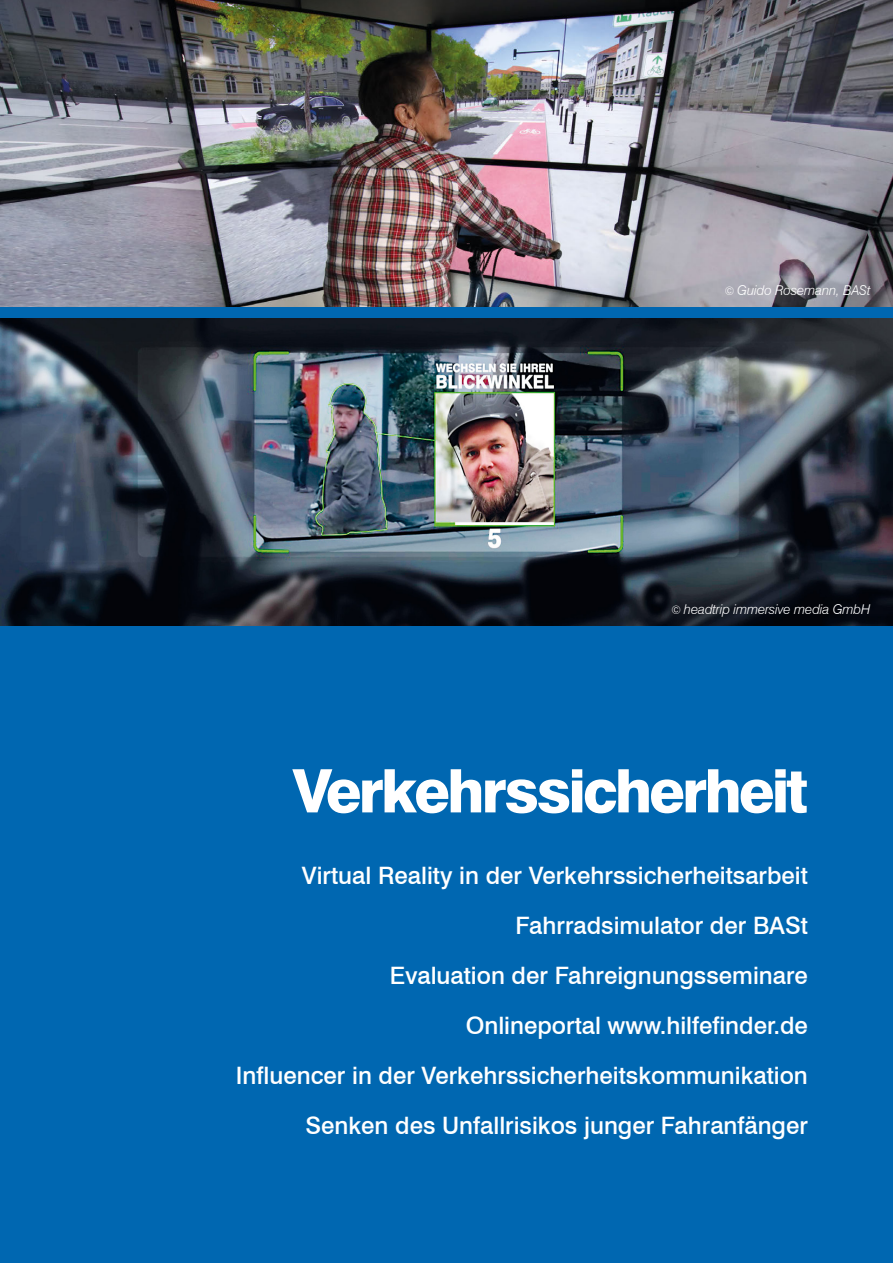
<style>
.page{position:relative;width:893px;height:1263px;background:#0067b1}
.page>*{position:absolute;margin:0;border:0;box-sizing:border-box;transform-origin:0 0}
.t1{font:800 60px "Swiss 721 BT";letter-spacing:-.05em;color:#fff}
.t2{font:500 24px/50.1px "Swiss 721 BT";color:#fff;text-align:right}
.t3{font:italic 300 13.5px "Swiss 721 BT";letter-spacing:-.01em;color:#fff}
.s1{font-size:11.7px}
</style>
<div class="page">
<img style="left:0;top:0;width:893px;height:306px">
<img style="left:0;top:319px;width:893px;height:306px">
<p class="t3" style="left:725px;top:282px;width:147px"><span class="s1">©</span> Guido Rosemann, BASt</p>
<p class="t3" style="left:672px;top:601px;width:201px"><span class="s1">©</span> headtrip immersive media GmbH</p>
<h1 class="t1" style="left:293px;top:755px;width:516px">Verkehrssicherheit</h1>
<p class="t2" style="left:236px;top:850px;width:574px">Virtual Reality in der Verkehrssicherheitsarbeit Fahrradsimulator der BASt<br>Evaluation der Fahreignungsseminare<br>Onlineportal www.hilfefinder.de<br>Influencer in der Verkehrssicherheitskommunikation Senken des Unfallrisikos junger Fahranfänger</p>
</div>
